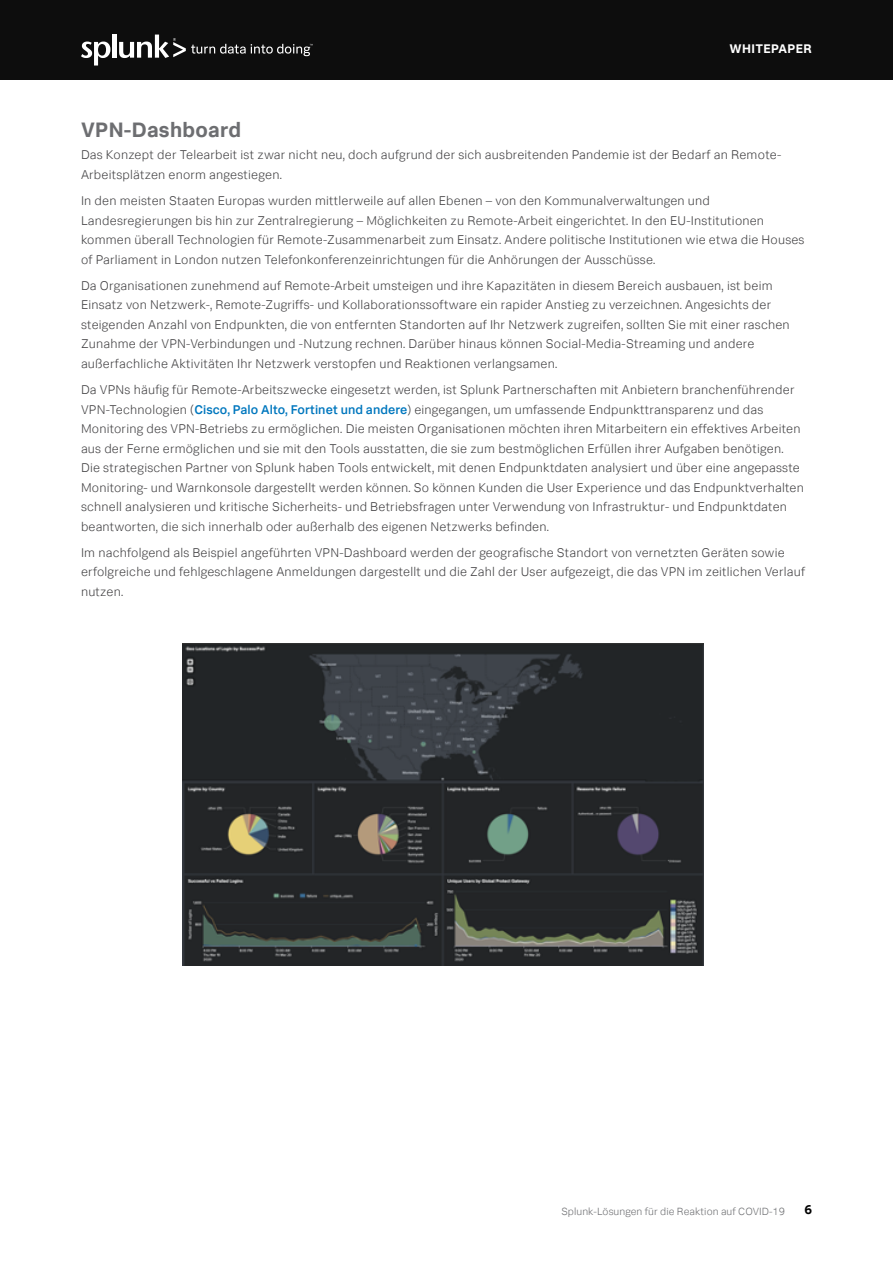
<style>
.page{position:relative;width:893px;height:1263px;background:#fff}
.page>*{position:absolute;margin:0;border:0;box-sizing:border-box;transform-origin:0 0}
.t1{font:700 21px "Splunk Data Sans";letter-spacing:.015em;color:#6d6e71}
.t2{font:300 12.75px/19.5px "Splunk Data Sans";letter-spacing:.015em;color:#414042}
.t3{font:700 12.75px "Splunk Data Sans";color:#000}
.t4{font:700 12.6px "Splunk Data Sans";letter-spacing:.03em;color:#fff}
.t5{font:300 10.5px "Splunk Data Sans";letter-spacing:.005em;color:#6d6e71}
.s1{font-weight:500;color:#0077be}
</style>
<div class="page">
<div style="left:0;top:0;width:893px;height:80px;background:#0d0d0d"></div>
<svg style="left:81px;top:42px;width:29px;height:24px"></svg>
<hr style="left:112px;top:35px;width:4px;height:23px;background:#fff">
<svg style="left:119px;top:35px;width:194px;height:23px"></svg>
<img style="left:183px;top:643px;width:520px;height:322px">
<p class="t4" style="left:729px;top:41px;width:84px">WHITEPAPER</p>
<h1 class="t1" style="left:81px;top:116px;width:162px">VPN-Dashboard</h1>
<p class="t2" style="left:81px;top:145px;width:702px">Das Konzept der Telearbeit ist zwar nicht neu, doch aufgrund der sich ausbreitenden Pandemie ist der Bedarf an Remote-<br>Arbeitsplätzen enorm angestiegen.</p>
<p class="t2" style="left:81px;top:191px;width:725px">In den meisten Staaten Europas wurden mittlerweile auf allen Ebenen – von den Kommunalverwaltungen und Landesregierungen bis hin zur Zentralregierung – Möglichkeiten zu Remote-Arbeit eingerichtet. In den EU-Institutionen kommen überall Technologien für Remote-Zusammenarbeit zum Einsatz. Andere politische Institutionen wie etwa die Houses of Parliament in London nutzen Telefonkonferenzeinrichtungen für die Anhörungen der Ausschüsse.</p>
<p class="t2" style="left:81px;top:275px;width:710px">Da Organisationen zunehmend auf Remote-Arbeit umsteigen und ihre Kapazitäten in diesem Bereich ausbauen, ist beim Einsatz von Netzwerk-, Remote-Zugriffs- und Kollaborationssoftware ein rapider Anstieg zu verzeichnen. Angesichts der steigenden Anzahl von Endpunkten, die von entfernten Standorten auf Ihr Netzwerk zugreifen, sollten Sie mit einer raschen Zunahme der VPN-Verbindungen und -Nutzung rechnen. Darüber hinaus können Social-Media-Streaming und andere außerfachliche Aktivitäten Ihr Netzwerk verstopfen und Reaktionen verlangsamen.</p>
<p class="t2" style="left:81px;top:380px;width:724px">Da VPNs häufig für Remote-Arbeitszwecke eingesetzt werden, ist Splunk Partnerschaften mit Anbietern branchenführender VPN-Technologien (<span class="s1">Cisco, Palo Alto, Fortinet und andere</span>) eingegangen, um umfassende Endpunkttransparenz und das Monitoring des VPN-Betriebs zu ermöglichen. Die meisten Organisationen möchten ihren Mitarbeitern ein effektives Arbeiten aus der Ferne ermöglichen und sie mit den Tools ausstatten, die sie zum bestmöglichen Erfüllen ihrer Aufgaben benötigen.<br>Die strategischen Partner von Splunk haben Tools entwickelt, mit denen Endpunktdaten analysiert und über eine angepasste Monitoring- und Warnkonsole dargestellt werden können. So können Kunden die User Experience und das Endpunktverhalten schnell analysieren und kritische Sicherheits- und Betriebsfragen unter Verwendung von Infrastruktur- und Endpunktdaten beantworten, die sich innerhalb oder außerhalb des eigenen Netzwerks befinden.</p>
<p class="t2" style="left:81px;top:542px;width:726px">Im nachfolgend als Beispiel angeführten VPN-Dashboard werden der geografische Standort von vernetzten Geräten sowie erfolgreiche und fehlgeschlagene Anmeldungen dargestellt und die Zahl der User aufgezeigt, die das VPN im zeitlichen Verlauf nutzen.</p>
<p class="t5" style="left:561px;top:1205px;width:225px">Splunk-Lösungen für die Reaktion auf COVID-19</p>
<p class="t3" style="left:804px;top:1202px;width:9px">6</p>
</div>
